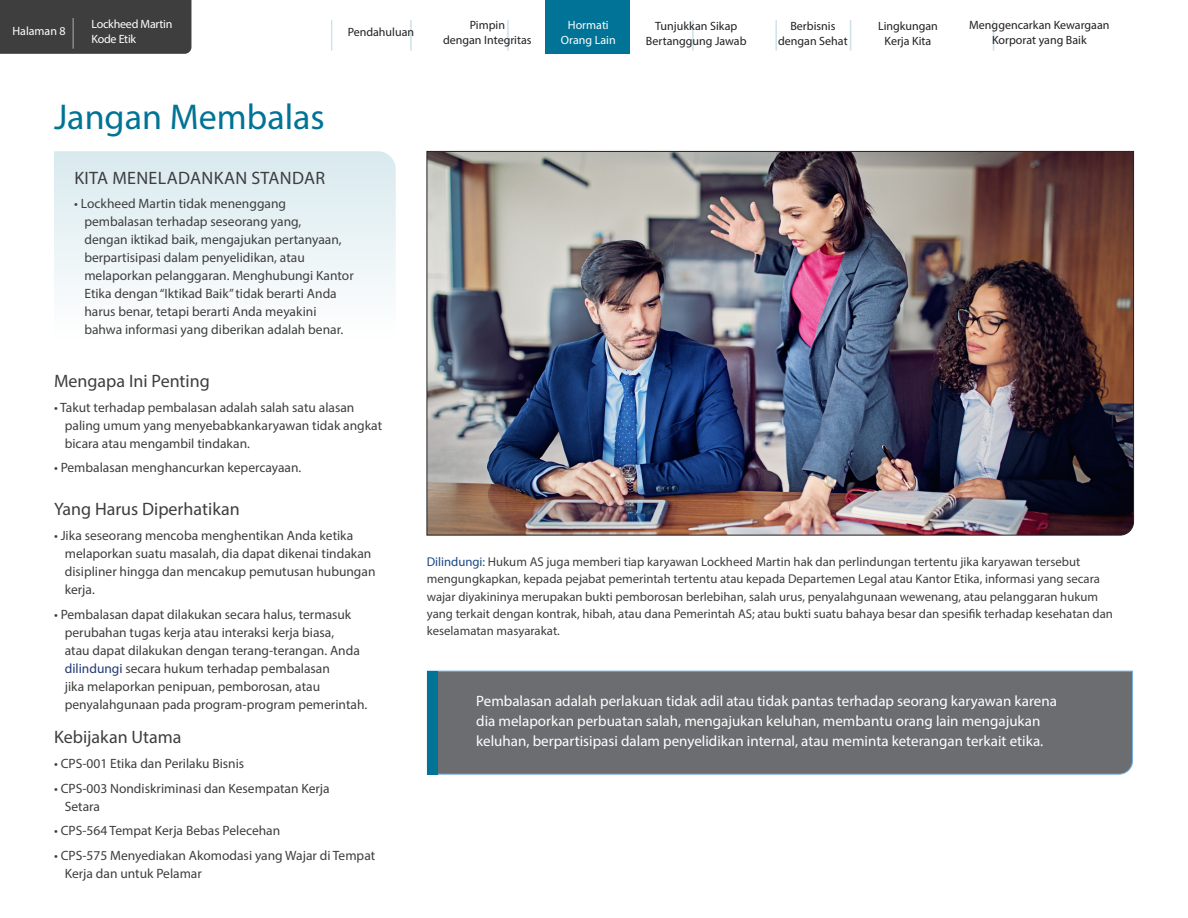
<style>
.page{position:relative;width:1188px;height:918px;background:#fff}
.page>*{position:absolute;margin:0;border:0;box-sizing:border-box;transform-origin:0 0}
._24_pt_headline{font:36px "Myriad Pro";color:#007396}
.t1{font:30.6px "Myriad Pro";color:#007396;scale:.71 1}
.t2{font:30.6px "Myriad Pro";color:#8f9194;scale:.71 1}
._11_pt_subhead{font:18px "Myriad Pro";color:#3e3e3f}
._9_pt_body_copy{font:18px "Myriad Pro";letter-spacing:.02em;color:#3e3e3f}
._9_pt_body_copy-2{font:15px/20.2px "Myriad Pro";color:#fff}
._9_pt_body_copy-3{font:13.5px/18px "Myriad Pro";color:#3e3e3f}
.footnote{font:12.75px/17.2px "Myriad Pro";color:#3e3e3f}
.t3{font:12px/15px "Myriad Pro";color:#231f20;text-align:center}
.t4{font:12px/15px "Myriad Pro";letter-spacing:-.005em;color:#fff;text-align:center}
.s1{color:#203973}
.s2{color:#1a4886}
</style>
<div class="page">
<div style="left:0;top:0;width:191px;height:54px;background:#3e3e3f"></div>
<svg style="left:54px;top:151px;width:342px;height:139px;fill:#e7f1f4"></svg>
<img style="left:427px;top:151px;width:707px;height:384px">
<div style="left:427px;top:671px;width:706px;height:104px;background:#6c6d70"></div>
<div style="left:427px;top:671px;width:11px;height:103px;background:#007396"></div>
<div style="left:545px;top:0;width:85px;height:54px;background:#007396"></div>
<p class="t4" style="left:12px;top:23px;width:55px">Halaman 8</p>
<p class="t2" style="left:71px;top:12px;width:9px">|</p>
<p class="t4" style="left:91px;top:16px;width:83px;text-align:left">Lockheed Martin<br>Kode Etik</p>
<h2 class="t1" style="left:330px;top:14px;width:9px">|</h2>
<h2 class="t1" style="left:409px;top:14px;width:9px">|</h2>
<h2 class="t1" style="left:506px;top:14px;width:9px">|</h2>
<h2 class="t1" style="left:575px;top:14px;width:9px">|</h2>
<h2 class="t1" style="left:691px;top:14px;width:9px">|</h2>
<h2 class="t1" style="left:774px;top:14px;width:9px">|</h2>
<h2 class="t1" style="left:848px;top:14px;width:9px">|</h2>
<h2 class="t1" style="left:991px;top:14px;width:9px">|</h2>
<p class="t4" style="left:561px;top:17px;width:56px">Hormati<br>Orang Lain</p>
<p class="t3" style="left:646px;top:18px;width:102px">Tunjukkan Sikap<br>Bertanggung Jawab</p>
<p class="t3" style="left:969px;top:17px;width:142px">Menggencarkan Kewargaan<br>Korporat yang Baik</p>
<p class="t3" style="left:443px;top:17px;width:90px">Pimpin<br>dengan Integritas</p>
<p class="t3" style="left:778px;top:18px;width:71px">Berbisnis dengan Sehat</p>
<p class="t3" style="left:878px;top:18px;width:61px">Lingkungan<br>Kerja Kita</p>
<p class="t3" style="left:348px;top:25px;width:68px">Pendahuluan</p>
<p class="_24_pt_headline" style="left:54px;top:95px;width:272px">Jangan Membalas</p>
<p class="_9_pt_body_copy" style="left:74px;top:166px;width:252px">KITA MENELADANKAN STANDAR</p>
<p class="_9_pt_body_copy-3" style="left:84px;top:195px;width:271px;text-indent:-10px">• Lockheed Martin tidak menenggang pembalasan terhadap seseorang yang,<br>dengan iktikad baik, mengajukan pertanyaan, berpartisipasi dalam penyelidikan, atau melaporkan pelanggaran. Menghubungi Kantor Etika dengan “Iktikad Baik” tidak berarti Anda harus benar, tetapi berarti Anda meyakini bahwa informasi yang diberikan adalah benar.</p>
<p class="_11_pt_subhead" style="left:54px;top:370px;width:157px">Mengapa Ini Penting</p>
<p class="_9_pt_body_copy-3" style="left:65px;top:398px;width:319px;text-indent:-11px">• Takut terhadap pembalasan adalah salah satu alasan paling umum yang menyebabkankaryawan tidak angkat bicara atau mengambil tindakan.</p>
<p class="_9_pt_body_copy-3" style="left:54px;top:459px;width:249px">• Pembalasan menghancurkan kepercayaan.</p>
<p class="_11_pt_subhead" style="left:54px;top:498px;width:187px">Yang Harus Diperhatikan</p>
<p class="_9_pt_body_copy-3" style="left:65px;top:526px;width:312px;text-indent:-11px">• Jika seseorang mencoba menghentikan Anda ketika melaporkan suatu masalah, dia dapat dikenai tindakan disipliner hingga dan mencakup pemutusan hubungan kerja.</p>
<p class="_9_pt_body_copy-3" style="left:65px;top:605px;width:304px;text-indent:-11px">• Pembalasan dapat dilakukan secara halus, termasuk perubahan tugas kerja atau interaksi kerja biasa,<br>atau dapat dilakukan dengan terang-terangan. Anda <span class="s1">dilindungi</span> secara hukum terhadap pembalasan<br>jika melaporkan penipuan, pemborosan, atau penyalahgunaan pada program-program pemerintah.</p>
<p class="_11_pt_subhead" style="left:54px;top:726px;width:129px">Kebijakan Utama</p>
<p class="_9_pt_body_copy-3" style="left:54px;top:754px;width:192px">• CPS-001 Etika dan Perilaku Bisnis</p>
<p class="_9_pt_body_copy-3" style="left:65px;top:779px;width:266px;text-indent:-11px">• CPS-003 Nondiskriminasi dan Kesempatan Kerja<br>Setara</p>
<p class="_9_pt_body_copy-3" style="left:54px;top:822px;width:228px">• CPS-564 Tempat Kerja Bebas Pelecehan</p>
<p class="_9_pt_body_copy-3" style="left:65px;top:846px;width:312px;text-indent:-11px">• CPS-575 Menyediakan Akomodasi yang Wajar di Tempat<br>Kerja dan untuk Pelamar</p>
<p class="footnote" style="left:427px;top:553px;width:688px"><span class="s2">Dilindungi:</span> Hukum AS juga memberi tiap karyawan Lockheed Martin hak dan perlindungan tertentu jika karyawan tersebut mengungkapkan, kepada pejabat pemerintah tertentu atau kepada Departemen Legal atau Kantor Etika, informasi yang secara wajar diyakininya merupakan bukti pemborosan berlebihan, salah urus, penyalahgunaan wewenang, atau pelanggaran hukum yang terkait dengan kontrak, hibah, atau dana Pemerintah AS; atau bukti suatu bahaya besar dan spesifik terhadap kesehatan dan keselamatan masyarakat.</p>
<p class="_9_pt_body_copy-2" style="left:476px;top:690px;width:582px">Pembalasan adalah perlakuan tidak adil atau tidak pantas terhadap seorang karyawan karena dia melaporkan perbuatan salah, mengajukan keluhan, membantu orang lain mengajukan keluhan, berpartisipasi dalam penyelidikan internal, atau meminta keterangan terkait etika.</p>
</div>
